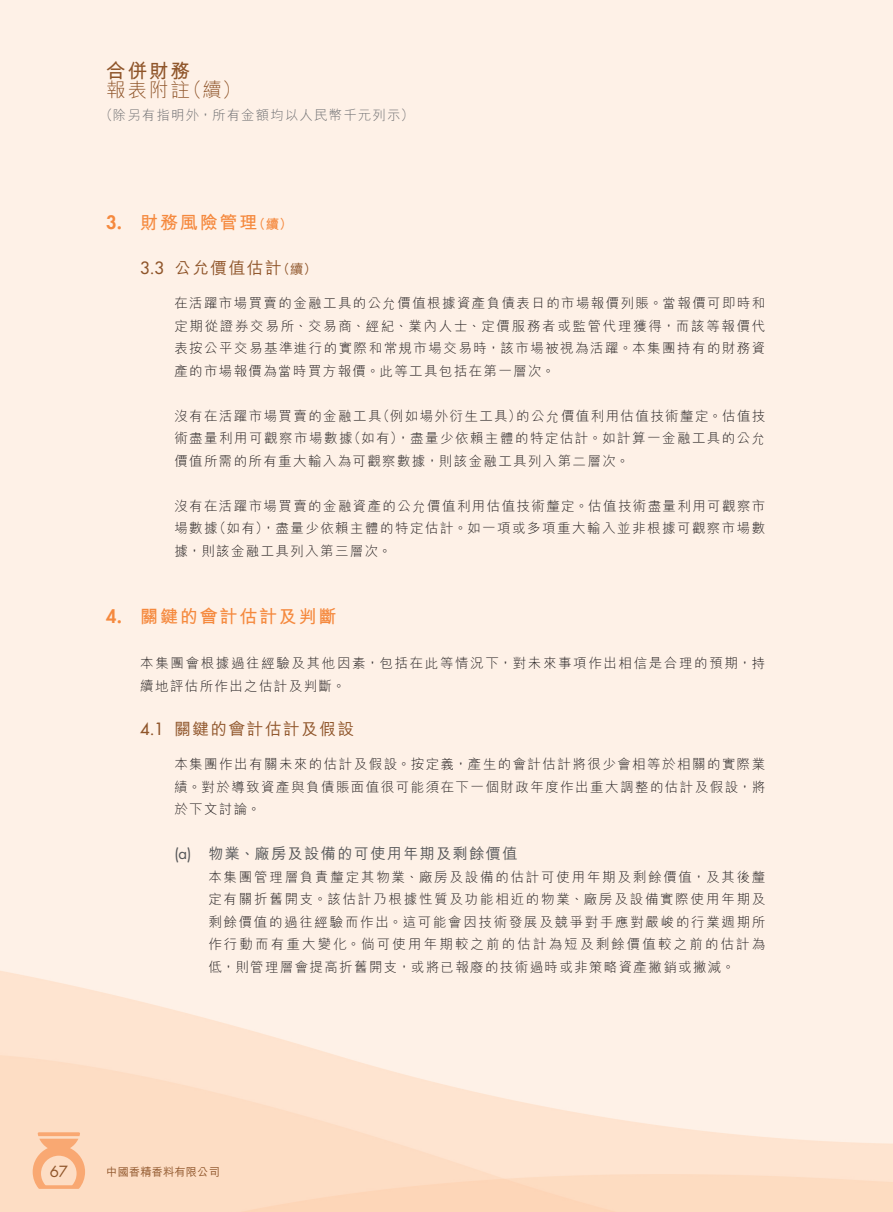
<style>
.page{position:relative;width:893px;height:1212px;background:#fff}
.page>*{position:absolute;margin:0;border:0;box-sizing:border-box;transform-origin:0 0}
.t1{font:300 19.5px "M Hei HK";color:#8f552a}
.t2{font:700 19.5px "M Hei HK";color:#8f552a}
.t3{font:700 18px "M Hei HK";letter-spacing:.1em;color:#f5893e}
.t4{font:500 16.5px "M Hei HK";letter-spacing:.1em;color:#8f552a}
.t5{font:500 15px "M Hei HK";letter-spacing:.1em;color:#57585a}
.t6{font:15px "Futura Std";color:#8f552a}
.t7{font:300 13.5px/22.5px "M Hei HK";letter-spacing:.105em;color:#231f20;text-align:justify}
.t8{font:300 13.5px "M Hei HK";letter-spacing:.08em;color:#6c6d70}
.t9{font:500 11.25px "M Hei HK";letter-spacing:.01em;color:#8f552a}
.s1{font-family:"Futura Std";font-weight:800}
.s2{font-size:13.5px}
.s3{font-family:"Futura Std"}
.s4{font-family:"Futura Std";font-weight:400}
</style>
<div class="page">
<svg style="left:33px;top:1132px;width:52px;height:57px;background:#fac39b"></svg>
<h1 class="t2" style="left:106px;top:63px;width:85px">合併財務</h1>
<h1 class="t1" style="left:106px;top:83px;width:137px">報表附註（續）</h1>
<p class="t8" style="left:100px;top:110px;width:316px">（除另有指明外，所有金額均以人民幣千元列示）</p>
<h2 class="t3" style="left:106px;top:215px;width:188px"><span class="s1">3.</span> 財務風險管理<span class="s2">（續）</span></h2>
<p class="t4" style="left:140px;top:261px;width:178px"><span class="s3">3.3</span> 公允價值估計<span class="s2">（續）</span></p>
<p class="t7" style="left:174px;top:293px;width:593px">在活躍市場買賣的金融工具的公允價值根據資產負債表日的市場報價列賬。當報價可即時和定期從證券交易所、交易商、經紀、業內人士、定價服務者或監管代理獲得，而該等報價代表按公平交易基準進行的實際和常規市場交易時，該市場被視為活躍。本集團持有的財務資產的市場報價為當時買方報價。此等工具包括在第一層次。</p>
<p class="t7" style="left:174px;top:406px;width:593px">沒有在活躍市場買賣的金融工具（例如場外衍生工具）的公允價值利用估值技術釐定。估值技術盡量利用可觀察市場數據（如有），盡量少依賴主體的特定估計。如計算一金融工具的公允價值所需的所有重大輸入為可觀察數據，則該金融工具列入第二層次。</p>
<p class="t7" style="left:174px;top:496px;width:593px">沒有在活躍市場買賣的金融資產的公允價值利用估值技術釐定。估值技術盡量利用可觀察市場數據（如有），盡量少依賴主體的特定估計。如一項或多項重大輸入並非根據可觀察市場數據，則該金融工具列入第三層次。</p>
<h2 class="t3" style="left:106px;top:609px;width:232px"><span class="s1">4.</span> 關鍵的會計估計及判斷</h2>
<p class="t7" style="left:140px;top:653px;width:627px">本集團會根據過往經驗及其他因素，包括在此等情況下，對未來事項作出相信是合理的預期，持續地評估所作出之估計及判斷。</p>
<p class="t4" style="left:140px;top:723px;width:215px"><span class="s3">4.1</span> 關鍵的會計估計及假設</p>
<p class="t7" style="left:174px;top:755px;width:593px">本集團作出有關未來的估計及假設。按定義，產生的會計估計將很少會相等於相關的實際業績。對於導致資產與負債賬面值很可能須在下一個財政年度作出重大調整的估計及假設，將於下文討論。</p>
<p class="t5" style="left:174px;top:848px;width:345px"><span class="s4">(a)</span> 物業、廠房及設備的可使用年期及剩餘價值</p>
<p class="t7" style="left:208px;top:867px;width:559px">本集團管理層負責釐定其物業、廠房及設備的估計可使用年期及剩餘價值，及其後釐定有關折舊開支。該估計乃根據性質及功能相近的物業、廠房及設備實際使用年期及剩餘價值的過往經驗而作出。這可能會因技術發展及競爭對手應對嚴峻的行業週期所作行動而有重大變化。倘可使用年期較之前的估計為短及剩餘價值較之前的估計為低，則管理層會提高折舊開支，或將已報廢的技術過時或非策略資產撇銷或撇減。</p>
<p class="t6" style="left:50px;top:1164px;width:20px">67</p>
<p class="t9" style="left:106px;top:1167px;width:115px">中國香精香料有限公司</p>
</div>
